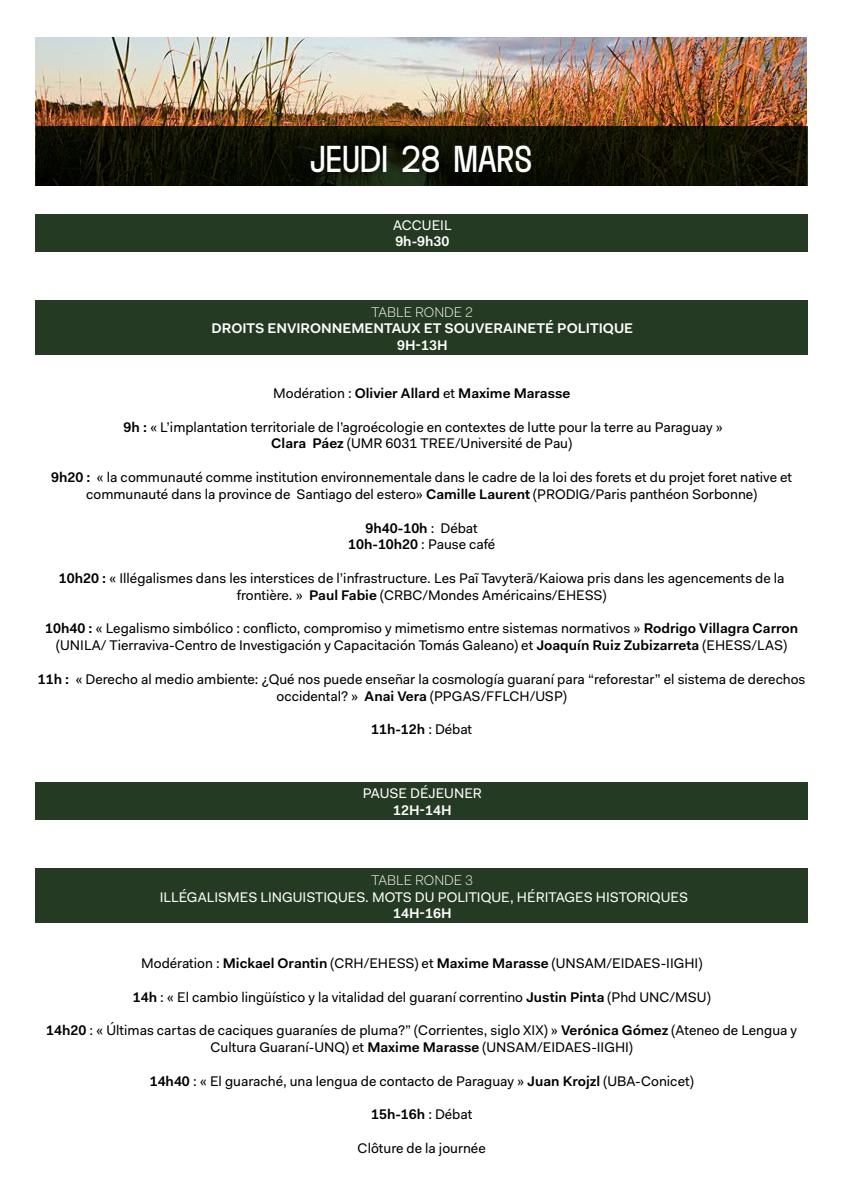
<style>
.page{position:relative;width:842px;height:1191px;background:#fff}
.page>*{position:absolute;margin:0;border:0;box-sizing:border-box;transform-origin:0 0}
.t1{font:48px "Heliuum";color:#fff}
.t2{font:14px/16.8px "Fakt Pro";color:#000;text-align:center}
.t3{font:600 14px/16.8px "Fakt Pro";color:#000;text-align:center}
.t4{font:14px "Fakt Pro";color:#fff}
.t5{font:600 14px/16.8px "Fakt Pro";color:#fff;text-align:center}
.t6{font:300 14px "Fakt Pro";color:#fff}
.s1{font-weight:400}
.s2{font-weight:600}
</style>
<div class="page">
<img style="left:35px;top:38px;width:771px;height:148px">
<svg style="left:36px;top:126px;width:771px;height:60px;fill:#0e0f03"></svg>
<div style="left:35px;top:214px;width:772px;height:38px;background:#253a22"></div>
<div style="left:35px;top:782px;width:772px;height:38px;background:#253a22"></div>
<div style="left:35px;top:300px;width:772px;height:54px;background:#253a22"></div>
<div style="left:35px;top:868px;width:772px;height:55px;background:#253a22"></div>
<h1 class="t1" style="left:309px;top:115px;width:224px">JEUDI 28 MARS</h1>
<p class="t4" style="left:393px;top:215px;width:60px">ACCUEIL</p>
<p class="t5" style="left:395px;top:233px;width:56px">9h-9h30</p>
<p class="t6" style="left:372px;top:302px;width:103px">TABLE RONDE 2</p>
<p class="t5" style="left:212px;top:320px;width:423px">DROITS ENVIRONNEMENTAUX ET SOUVERAINETÉ POLITIQUE<br>9H-13H</p>
<p class="t3" style="left:273px;top:385px;width:299px"><span class="s1">Modération :</span> Olivier Allard <span class="s1">et</span> Maxime Marasse</p>
<p class="t2" style="left:124px;top:418px;width:601px"><span class="s2">9h :</span> « L’implantation territoriale de l’agroécologie en contextes de lutte pour la terre au Paraguay »<br><span class="s2">Clara Páez</span> (UMR 6031 TREE/Université de Pau)</p>
<p class="t2" style="left:51px;top:469px;width:742px"><span class="s2">9h20 :</span> « la communauté comme institution environnementale dans le cadre de la loi des forets et du projet foret native et communauté dans la province de Santiago del estero» <span class="s2">Camille Laurent</span> (PRODIG/Paris panthéon Sorbonne)</p>
<p class="t3" style="left:348px;top:519px;width:149px">9h40-10h <span class="s1">: Débat<br></span>10h-10h20 <span class="s1">: Pause café</span></p>
<p class="t2" style="left:59px;top:569px;width:727px"><span class="s2">10h20 :</span> « Illégalismes dans les interstices de l’infrastructure. Les Paĩ Tavyterã/Kaiowa pris dans les agencements de la frontière. » <span class="s2">Paul Fabie</span> (CRBC/Mondes Américains/EHESS)</p>
<p class="t2" style="left:45px;top:620px;width:755px"><span class="s2">10h40 :</span> « Legalismo simbólico : conflicto, compromiso y mimetismo entre sistemas normativos » <span class="s2">Rodrigo Villagra Carron </span>(UNILA/ Tierraviva-Centro de Investigación y Capacitación Tomás Galeano) et <span class="s2">Joaquín Ruiz Zubizarreta</span> (EHESS/LAS)</p>
<p class="t2" style="left:38px;top:670px;width:769px"><span class="s2">11h :</span> « Derecho al medio ambiente: ¿Qué nos puede enseñar la cosmología guaraní para “reforestar” el sistema de derechos occidental? » <span class="s2">Anai Vera</span> (PPGAS/FFLCH/USP)</p>
<p class="t3" style="left:371px;top:721px;width:103px">11h-12h <span class="s1">: Débat</span></p>
<p class="t4" style="left:363px;top:783px;width:121px">PAUSE DÉJEUNER</p>
<p class="t5" style="left:393px;top:801px;width:60px">12H-14H</p>
<p class="t6" style="left:372px;top:870px;width:103px">TABLE RONDE 3</p>
<p class="t4" style="left:160px;top:887px;width:530px">ILLÉGALISMES LINGUISTIQUES. MOTS DU POLITIQUE, HÉRITAGES HISTORIQUES</p>
<p class="t5" style="left:393px;top:905px;width:60px">14H-16H</p>
<p class="t2" style="left:141px;top:954px;width:563px">Modération : <span class="s2">Mickael Orantin</span> (CRH/EHESS) et <span class="s2">Maxime Marasse</span> (UNSAM/EIDAES-IIGHI)</p>
<p class="t2" style="left:133px;top:988px;width:579px"><span class="s2">14h</span> : « El cambio lingüístico y la vitalidad del guaraní correntino <span class="s2">Justin Pinta</span> (Phd UNC/MSU)</p>
<p class="t2" style="left:46px;top:1021px;width:752px"><span class="s2">14h20</span> : « Últimas cartas de caciques guaraníes de pluma?” (Corrientes, siglo XIX) » <span class="s2">Verónica Gómez</span> (Ateneo de Lengua y<br>Cultura Guaraní-UNQ) et <span class="s2">Maxime Marasse</span> (UNSAM/EIDAES-IIGHI)</p>
<p class="t2" style="left:150px;top:1072px;width:545px"><span class="s2">14h40</span> : « El guaraché, una lengua de contacto de Paraguay » <span class="s2">Juan Krojzl</span> (UBA-Conicet)</p>
<p class="t3" style="left:371px;top:1105px;width:103px">15h-16h <span class="s1">: Débat</span></p>
<p class="t2" style="left:358px;top:1139px;width:130px">Clôture de la journée</p>
</div>
